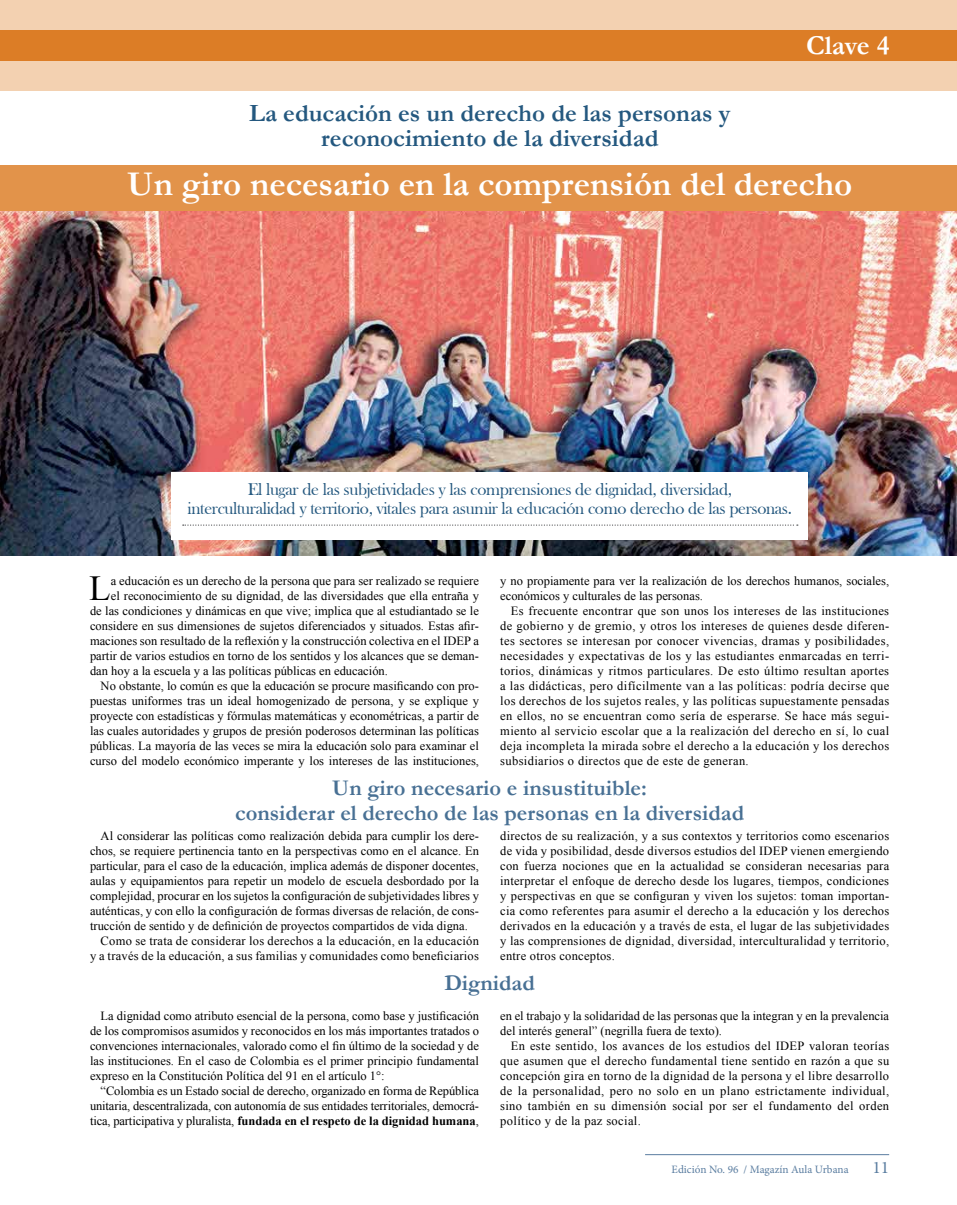
<style>
.page{position:relative;width:957px;height:1205px;background:#fff}
.page>*{position:absolute;margin:0;border:0;box-sizing:border-box;transform-origin:0 0}
.t1{font:35.12px "Times New Roman";color:#000}
.t2{font:700 35px "Garamond";color:#fff}
.t3{font:700 27.5px "Garamond";letter-spacing:-.005em;color:#fff}
.t4{font:700 25px/25px "Garamond";color:#24587f;text-align:center}
.t5{font:700 22.5px/25px "Garamond";color:#487094;text-align:center}
.t6{font:17.5px/18.8px "Bask Old Face";letter-spacing:-.02em;color:#24587f;text-align:center}
.t7{font:17.5px "Minion Pro";color:#5a7da0}
.t8{font:12.5px/15px "Times New Roman";color:#000;text-align:justify}
.t9{font:12.5px "Times New Roman";letter-spacing:.02em;color:#000}
.t10{font:11.25px "Minion Pro";color:#5a7da0}
.s1{font-weight:700}
</style>
<div class="page">
<img style="left:0;top:210px;width:957px;height:345px">
<div style="left:0;top:165px;width:957px;height:45px;background:#e2934a"></div>
<div style="left:171px;top:472px;width:637px;height:67px;background:#fff"></div>
<svg style="left:183px;top:524px;width:615px;height:2px"></svg>
<hr style="left:645px;top:1154px;width:244px;height:1px;background:#5a7da0">
<div style="left:0;top:0;width:957px;height:90px;background:#f3d1b1"></div>
<div style="left:0;top:30px;width:957px;height:30px;background:#dc7d26"></div>
<h3 class="t3" style="left:806px;top:30px;width:85px">Clave 4</h3>
<h3 class="t4" style="left:249px;top:101px;width:483px">La educación es un derecho de las personas y reconocimiento de la diversidad</h3>
<h2 class="t2" style="left:127px;top:165px;width:727px">Un giro necesario en la comprensión del derecho</h2>
<h3 class="t6" style="left:188px;top:481px;width:606px">El lugar de las subjetividades y las comprensiones de dignidad, diversidad,<br>interculturalidad y territorio, vitales para asumir la educación como derecho de las personas.</h3>
<p class="t8" style="left:500px;top:573px;width:390px">y no propiamente para ver la realización de los derechos humanos, sociales, económicos y culturales de las personas.</p>
<p class="t8" style="left:500px;top:603px;width:390px;text-indent:11px">Es frecuente encontrar que son unos los intereses de las instituciones de gobierno y de gremio, y otros los intereses de quienes desde diferen&shy;tes sectores se interesan por conocer vivencias, dramas y posibilidades, necesidades y expectativas de los y las estudiantes enmarcadas en terri&shy;torios, dinámicas y ritmos particulares. De esto último resultan aportes a las didácticas, pero difícilmente van a las políticas: podría decirse que los derechos de los sujetos reales, y las políticas supuestamente pensadas en ellos, no se encuentran como sería de esperarse. Se hace más segui&shy;miento al servicio escolar que a la realización del derecho en sí, lo cual deja incompleta la mirada sobre el derecho a la educación y los derechos subsidiarios o directos que de este de generan.</p>
<h3 class="t5" style="left:235px;top:776px;width:510px">Un giro necesario e insustituible:<br>considerar el derecho de las personas en la diversidad</h3>
<p class="t8" style="left:101px;top:828px;width:380px">Al considerar las políticas como realización debida para cumplir los dere-</p>
<p class="t8" style="left:90px;top:843px;width:390px">chos, se requiere pertinencia tanto en la perspectivas como en el alcance. En</p>
<p class="t8" style="left:90px;top:858px;width:390px">particular, para el caso de la educación, implica además de disponer docentes,</p>
<p class="t8" style="left:90px;top:873px;width:390px">aulas y equipamientos para repetir un modelo de escuela desbordado por la</p>
<p class="t8" style="left:90px;top:888px;width:390px">complejidad, procurar en los sujetos la configuración de subjetividades libres y</p>
<p class="t8" style="left:90px;top:903px;width:390px">auténticas, y con ello la configuración de formas diversas de relación, de cons-</p>
<p class="t8" style="left:90px;top:918px;width:379px">trucción de sentido y de definición de proyectos compartidos de vida digna.</p>
<p class="t9" style="left:101px;top:934px;width:380px">Como se trata de considerar los derechos a la educación, en la educación</p>
<p class="t9" style="left:90px;top:949px;width:390px">y a través de la educación, a sus familias y comunidades como beneficiarios</p>
<h1 class="t1" style="left:89px;top:569px;width:23px">L</h1>
<p class="t8" style="left:111px;top:573px;width:370px">a educación es un derecho de la persona que para ser realizado se requiere</p>
<p class="t8" style="left:111px;top:588px;width:370px">el reconocimiento de su dignidad, de las diversidades que ella entraña y</p>
<p class="t8" style="left:90px;top:603px;width:390px">de las condiciones y dinámicas en que vive; implica que al estudiantado se le</p>
<p class="t8" style="left:90px;top:618px;width:390px">considere en sus dimensiones de sujetos diferenciados y situados. Estas afir-</p>
<p class="t8" style="left:90px;top:633px;width:390px">maciones son resultado de la reflexión y la construcción colectiva en el IDEP a</p>
<p class="t8" style="left:90px;top:648px;width:390px">partir de varios estudios en torno de los sentidos y los alcances que se deman-</p>
<p class="t8" style="left:90px;top:663px;width:299px">dan hoy a la escuela y a las políticas públicas en educación.</p>
<p class="t8" style="left:101px;top:678px;width:380px">No obstante, lo común es que la educación se procure masificando con pro-</p>
<p class="t8" style="left:90px;top:693px;width:390px">puestas uniformes tras un ideal homogenizado de persona, y se explique y</p>
<p class="t8" style="left:90px;top:708px;width:390px">proyecte con estadísticas y fórmulas matemáticas y econométricas, a partir de</p>
<p class="t8" style="left:90px;top:723px;width:390px">las cuales autoridades y grupos de presión poderosos determinan las políticas</p>
<p class="t8" style="left:90px;top:738px;width:390px">públicas. La mayoría de las veces se mira la educación solo para examinar el</p>
<p class="t8" style="left:90px;top:753px;width:390px">curso del modelo económico imperante y los intereses de las instituciones,</p>
<p class="t8" style="left:500px;top:828px;width:390px">directos de su realización, y a sus contextos y territorios como escenarios de vida y posibilidad, desde diversos estudios del IDEP vienen emergiendo con fuerza nociones que en la actualidad se consideran necesarias para interpretar el enfoque de derecho desde los lugares, tiempos, condiciones y perspectivas en que se configuran y viven los sujetos: toman importan&shy;cia como referentes para asumir el derecho a la educación y los derechos derivados en la educación y a través de esta, el lugar de las subjetividades y las comprensiones de dignidad, diversidad, interculturalidad y territorio, entre otros conceptos.</p>
<h3 class="t5" style="left:444px;top:971px;width:92px">Dignidad</h3>
<p class="t8" style="left:90px;top:1008px;width:390px;text-indent:11px">La dignidad como atributo esencial de la persona, como base y justificación de los compromisos asumidos y reconocidos en los más importantes tratados o convenciones internacionales, valorado como el fin último de la sociedad y de las instituciones. En el caso de Colombia es el primer principio fundamental expreso en la Constitución Política del 91 en el artículo 1°:</p>
<p class="t8" style="left:90px;top:1083px;width:390px;text-indent:11px">“Colombia es un Estado social de derecho, organizado en forma de República unitaria, descentralizada, con autonomía de sus entidades territoriales, democrá&shy;tica, participativa y pluralista, <span class="s1">fundada en el respeto de la dignidad humana</span>,</p>
<p class="t8" style="left:500px;top:1008px;width:390px">en el trabajo y la solidaridad de las personas que la integran y en la prevalencia del interés general” (negrilla fuera de texto).</p>
<p class="t8" style="left:500px;top:1038px;width:390px;text-indent:11px">En este sentido, los avances de los estudios del IDEP valoran teorías que asumen que el derecho fundamental tiene sentido en razón a que su concepción gira en torno de la dignidad de la persona y el libre desarrollo de la personalidad, pero no solo en un plano estrictamente individual, sino también en su dimensión social por ser el fundamento del orden político y de la paz social.</p>
<p class="t10" style="left:671px;top:1161px;width:178px">Edición No. 96 / Magazín Aula Urbana</p>
<h3 class="t7" style="left:872px;top:1155px;width:18px">11</h3>
</div>
